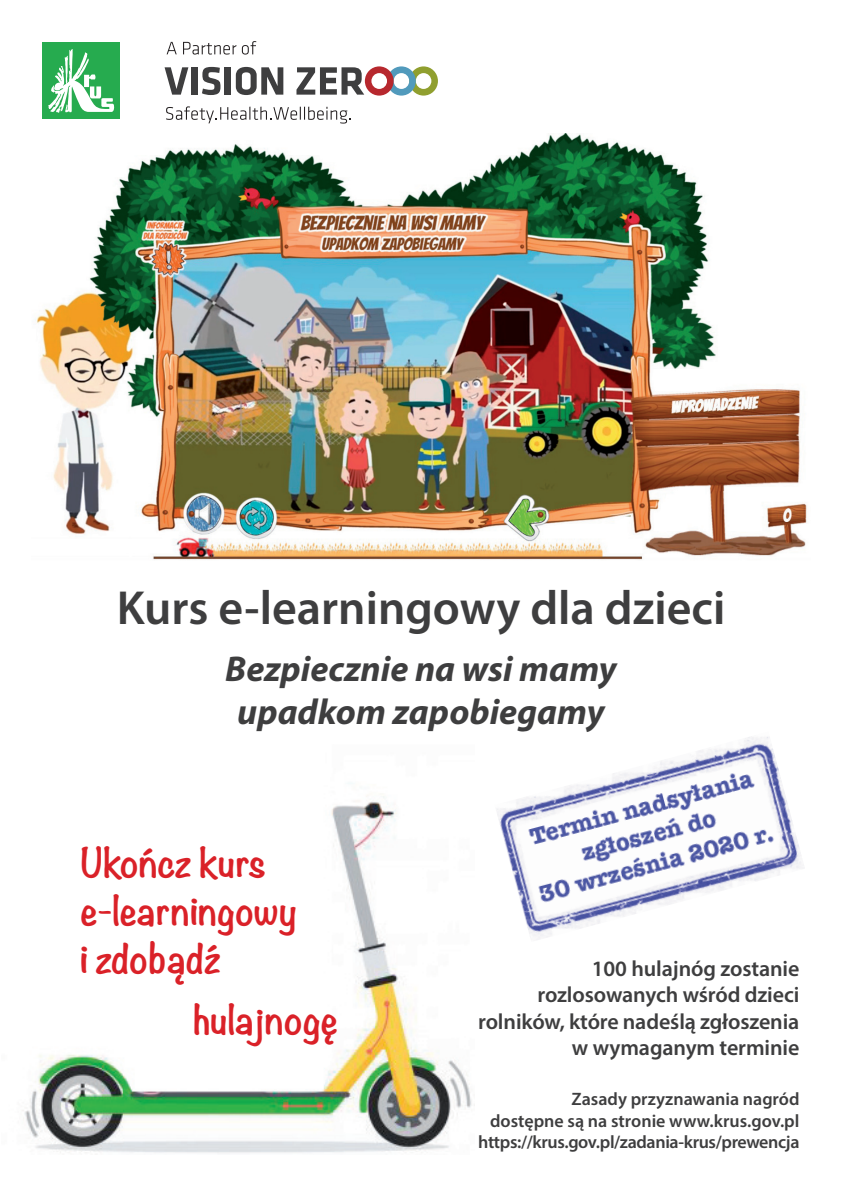
<style>
.page{position:relative;width:842px;height:1191px;background:#fff}
.page>*{position:absolute;margin:0;border:0;box-sizing:border-box;transform-origin:0 0}
.t1{font:600 48px "Myriad Pro";color:#3e3e3f}
.t2{font:700 36px/48px "Noteworthy";color:#da2128}
.t3{font:italic 700 36px/43.2px "Myriad Pro";color:#3e3e3f;text-align:center}
.t4{font:600 22px/26.4px "Myriad Pro";letter-spacing:-.005em;color:#3e3e3f;text-align:right}
.t5{font:600 18px/21.6px "Myriad Pro";color:#3e3e3f;text-align:right}
</style>
<div class="page">
<img style="left:497px;top:737px;width:306px;height:203px">
<img style="left:22px;top:783px;width:450px;height:370px">
<img style="left:35px;top:133px;width:772px;height:427px">
<div style="left:43px;top:42px;width:77px;height:77px;background:#26ab4f"></div>
<svg style="left:48px;top:49px;width:66px;height:64px"></svg>
<svg style="left:165px;top:67px;width:23px;height:28px"></svg>
<div style="left:191px;top:67px;width:6px;height:28px;background:#3e3e3f"></div>
<svg style="left:202px;top:67px;width:18px;height:28px"></svg>
<div style="left:225px;top:67px;width:6px;height:28px;background:#3e3e3f"></div>
<svg style="left:236px;top:67px;width:47px;height:28px"></svg>
<svg style="left:296px;top:66px;width:142px;height:30px"></svg>
<svg style="left:166px;top:106px;width:185px;height:18px"></svg>
<svg style="left:167px;top:42px;width:10px;height:12px"></svg>
<svg style="left:183px;top:42px;width:53px;height:13px"></svg>
<svg style="left:242px;top:41px;width:14px;height:14px"></svg>
<h1 class="t1" style="left:117px;top:577px;width:610px">Kurs e-learningowy dla dzieci</h1>
<h2 class="t3" style="left:225px;top:646px;width:393px">Bezpiecznie na wsi mamy upadkom zapobiegamy</h2>
<h2 class="t2" style="left:81px;top:838px;width:218px">Ukończ kurs e-learningowy i zdobądź</h2>
<h2 class="t2" style="left:194px;top:994px;width:146px">hulajnogę</h2>
<p class="t4" style="left:478px;top:955px;width:323px">100 hulajnóg zostanie rozlosowanych wśród dzieci rolników, które nadeślą zgłoszenia w wymaganym terminie</p>
<p class="t5" style="left:478px;top:1088px;width:323px">Zasady przyznawania nagród<br>dostępne są na stronie www.krus.gov.pl https://krus.gov.pl/zadania-krus/prewencja</p>
</div>
